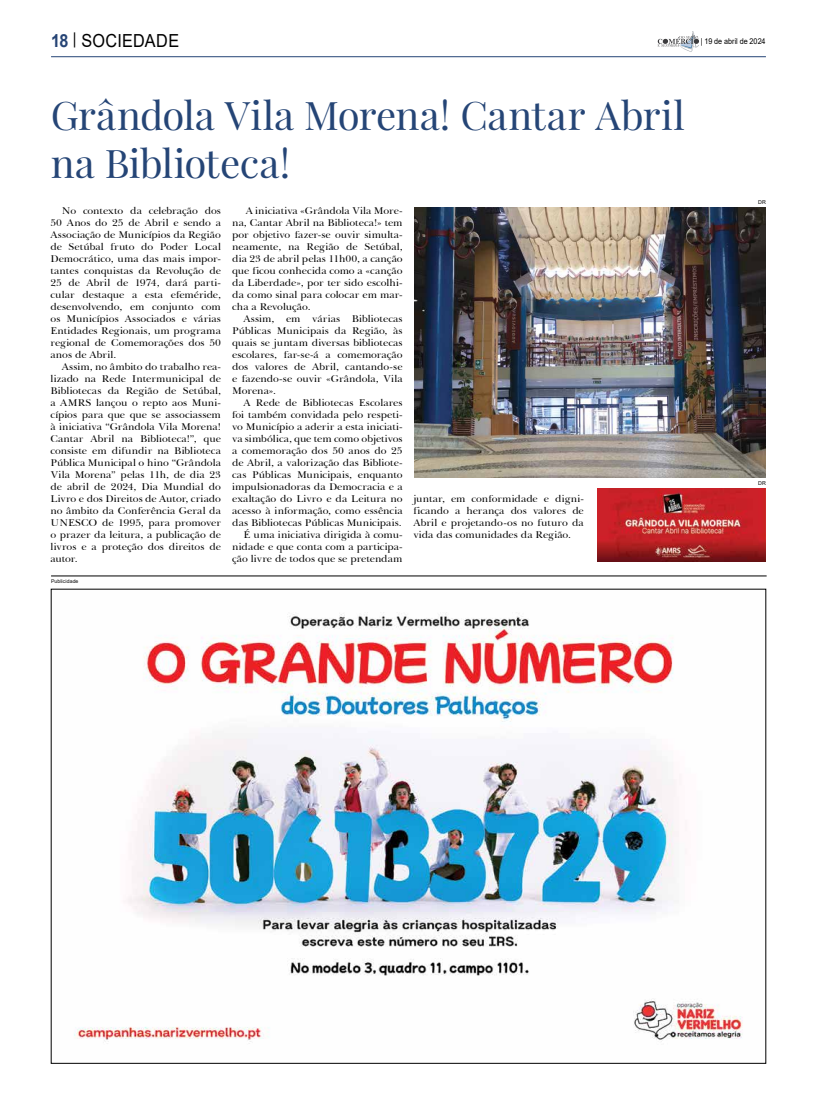
<style>
.page{position:relative;width:817px;height:1106px;background:#fff}
.page>*{position:absolute;margin:0;border:0;box-sizing:border-box;transform-origin:0 0}
.t1{font:39.3px/48px "Playfair Display";letter-spacing:-.005em;color:#254576}
.t2{font:18px "Arial";letter-spacing:.02em;color:#000;scale:.9 1}
.t3{font:10px/12px "Baskerville BT";color:#000;text-align:justify;scale:1.06 1}
.t4{font:8px "Arial";color:#000;scale:.9 1}
.t5{font:5.3px "Arial";color:#000}
.t6{font:5.1px "Arial";letter-spacing:.02em;color:#000}
.s1{font-weight:700;color:#264475}
</style>
<div class="page">
<hr style="left:51px;top:56px;width:714px;height:1px;background:#254576">
<svg style="left:657px;top:31px;width:42px;height:21px"></svg>
<hr style="left:51px;top:576px;width:715px;height:1px;background:#000">
<img style="left:74px;top:612px;width:669px;height:432px">
<img style="left:414px;top:207px;width:351px;height:270px">
<img style="left:597px;top:488px;width:168px;height:73px">
<h2 class="t2" style="left:51px;top:28px;width:144px"><span class="s1">18</span> <sup>|</sup> SOCIEDADE</h2>
<p class="t4" style="left:700px;top:36px;width:73px">| 19 de abril de 2024</p>
<h1 class="t1" style="left:51px;top:91px;width:635px">Grândola Vila Morena! Cantar Abril na Biblioteca!</h1>
<p class="t3" style="left:50px;top:205px;width:162px;text-indent:11px">No contexto da celebração dos 50 Anos do 25 de Abril e sendo a Associação de Municípios da Região de Setúbal fruto do Poder Local Democrático, uma das mais impor&shy;tantes conquistas da Revolução de 25 de Abril de 1974, dará parti&shy;cular destaque a esta efeméride, desenvolvendo, em conjunto com os Municípios Associados e várias Entidades Regionais, um programa regional de Comemorações dos 50 anos de Abril.</p>
<p class="t3" style="left:50px;top:361px;width:162px;text-indent:11px">Assim, no âmbito do trabalho rea&shy;lizado na Rede Intermunicipal de Bibliotecas da Região de Setúbal, a AMRS lançou o repto aos Muni&shy;cípios para que que se associassem à iniciativa “Grândola Vila Morena!<br>Cantar Abril na Biblioteca!”, que consiste em difundir na Biblioteca Pública Municipal o hino “Grândola Vila Morena” pelas 11h, de dia 23 de abril de 2024, Dia Mundial do Livro e dos Direitos de Autor, criado no âmbito da Conferência Geral da UNESCO de 1995, para promover o prazer da leitura, a publicação de livros e a proteção dos direitos de autor.</p>
<p class="t6" style="left:51px;top:577px;width:29px">Publicidade</p>
<p class="t3" style="left:232px;top:205px;width:162px;text-indent:14px">A iniciativa «Grândola Vila More&shy;na, Cantar Abril na Biblioteca!» tem por objetivo fazer-se ouvir simulta&shy;neamente, na Região de Setúbal, dia 23 de abril pelas 11h00, a canção que ficou conhecida como a «canção da Liberdade», por ter sido escolhi&shy;da como sinal para colocar em mar&shy;cha a Revolução.</p>
<p class="t3" style="left:232px;top:313px;width:162px;text-indent:11px">Assim, em várias Bibliotecas Públicas Municipais da Região, às quais se juntam diversas bibliotecas escolares, far-se-á a comemoração dos valores de Abril, cantando-se e fazendo-se ouvir «Grândola, Vila Morena».</p>
<p class="t3" style="left:232px;top:397px;width:162px;text-align:right">A Rede de Bibliotecas Escolares foi também convidada pelo respeti&shy;vo Município a aderir a esta iniciati&shy;va simbólica, que tem como objetivos a comemoração dos 50 anos do 25 de Abril, a valorização das Bibliote&shy;cas Públicas Municipais, enquanto impulsionadoras da Democracia e a exaltação do Livro e da Leitura no acesso à informação, como essência das Bibliotecas Públicas Municipais.<br>É uma iniciativa dirigida à comu&shy;nidade e que conta com a participa&shy;ção livre de todos que se pretendam</p>
<p class="t3" style="left:413px;top:493px;width:162px">juntar, em conformidade e digni&shy;ficando a herança dos valores de Abril e projetando-os no futuro da vida das comunidades da Região.</p>
<p class="t5" style="left:758px;top:198px;width:9px">DR</p>
<p class="t5" style="left:758px;top:479px;width:9px">DR</p>
</div>
